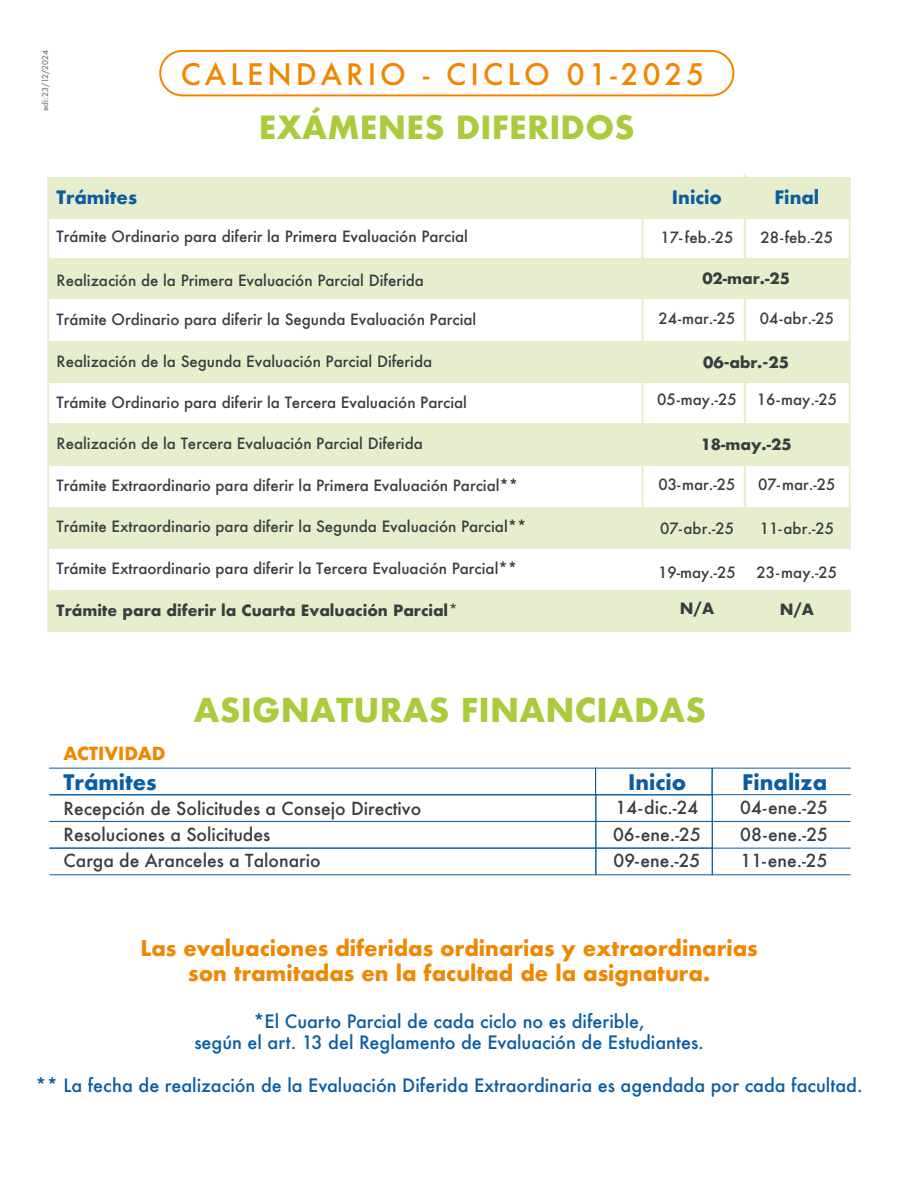
<style>
.page{position:relative;width:900px;height:1200px;background:#fff}
.page>*{position:absolute;margin:0;border:0;box-sizing:border-box;transform-origin:0 0}
.t1{font:700 32px "Futura";letter-spacing:.01em;color:#abca3c}
.t2{font:700 31.1px "Futura";letter-spacing:.01em;color:#abca3c}
.t3{font:500 28.8px "Futura";letter-spacing:.14em;color:#f18700}
.t4{font:700 21px/25.2px "Futura";color:#f18700;text-align:center}
.t5{font:700 20.9px "Futura";color:#0a5da2}
.t6{font:500 18px/21.6px "Futura";color:#0a5da2;text-align:center}
.t7{font:700 18px "Futura";color:#0a5da2}
.t8{font:700 17.6px "Futura";color:#f18700}
.t9{font:500 17.5px "Futura";color:#383d3f}
.t10{font:500 15.1px "Futura";color:#383d3f}
.t11{font:700 15.1px "Futura";color:#383d3f}
.t12{font:700 15.1px "Futura LT";color:#383d3f}
.t13{font:500 8px "Futura";color:#808080}
</style>
<div class="page">
<hr style="left:849px;top:177px;width:2px;height:332px;background:#e7eece">
<hr style="left:47px;top:177px;width:2px;height:455px;background:#e7eece">
<div style="left:49px;top:258px;width:801px;height:41px;background:#e7eece"></div>
<div style="left:49px;top:177px;width:801px;height:42px;background:#e7eece"></div>
<div style="left:49px;top:341px;width:801px;height:42px;background:#e7eece"></div>
<div style="left:49px;top:423px;width:801px;height:43px;background:#e7eece"></div>
<div style="left:49px;top:507px;width:802px;height:41px;background:#e7eece"></div>
<div style="left:49px;top:591px;width:802px;height:41px;background:#e7eece"></div>
<hr style="left:642px;top:179px;width:2px;height:369px;background:#e7eece">
<hr style="left:744px;top:175px;width:2px;height:373px;background:#e7eece">
<div style="left:159px;top:50px;width:575px;height:46px;border:2px solid #f18700;border-radius:22px"></div>
<div style="left:595px;top:794px;width:118px;height:28px;border:1px solid #0a5da2"></div>
<div style="left:595px;top:821px;width:118px;height:28px;border:1px solid #0a5da2"></div>
<svg style="left:49px;top:767px;width:548px;height:109px"></svg>
<div style="left:595px;top:848px;width:118px;height:27px;border:1px solid #0a5da2"></div>
<svg style="left:711px;top:767px;width:140px;height:109px"></svg>
<hr style="left:49px;top:874px;width:547px;height:1px;background:#0a5da2">
<p class="t13" style="left:40px;top:111px;width:62px;rotate:-90deg">edi:23/12/2024</p>
<h3 class="t3" style="left:181px;top:54px;width:525px">CALENDARIO - CICLO 01-2025</h3>
<h2 class="t2" style="left:259px;top:105px;width:377px">EXÁMENES DIFERIDOS</h2>
<p class="t7" style="left:57px;top:184px;width:82px">Trámites</p>
<p class="t10" style="left:57px;top:226px;width:413px">Trámite Ordinario para diferir la Primera Evaluación Parcial</p>
<p class="t10" style="left:57px;top:270px;width:369px">Realización de la Primera Evaluación Parcial Diferida</p>
<p class="t10" style="left:57px;top:309px;width:421px">Trámite Ordinario para diferir la Segunda Evaluación Parcial</p>
<p class="t10" style="left:57px;top:351px;width:377px">Realización de la Segunda Evaluación Parcial Diferida</p>
<p class="t10" style="left:57px;top:392px;width:412px">Trámite Ordinario para diferir la Tercera Evaluación Parcial</p>
<p class="t10" style="left:57px;top:433px;width:368px">Realización de la Tercera Evaluación Parcial Diferida</p>
<p class="t10" style="left:57px;top:475px;width:463px">Trámite Extraordinario para diferir la Primera Evaluación Parcial**</p>
<p class="t10" style="left:57px;top:516px;width:471px">Trámite Extraordinario para diferir la Segunda Evaluación Parcial**</p>
<p class="t10" style="left:57px;top:558px;width:462px">Trámite Extraordinario para diferir la Tercera Evaluación Parcial**</p>
<p class="t11" style="left:57px;top:599px;width:403px">Trámite para diferir la Cuarta Evaluación Parcial*</p>
<p class="t7" style="left:672px;top:184px;width:52px">Inicio</p>
<p class="t7" style="left:775px;top:184px;width:46px">Final</p>
<p class="t10" style="left:661px;top:227px;width:74px">17- feb.-25</p>
<p class="t10" style="left:761px;top:227px;width:74px">28-feb.-25</p>
<p class="t11" style="left:702px;top:268px;width:89px">02-mar.-25</p>
<p class="t10" style="left:659px;top:308px;width:78px">24-mar.-25</p>
<p class="t10" style="left:760px;top:308px;width:76px">04-abr.-25</p>
<p class="t12" style="left:703px;top:352px;width:88px">06-abr.-25</p>
<p class="t10" style="left:657px;top:389px;width:81px">05-may.-25</p>
<p class="t10" style="left:757px;top:389px;width:82px">16-may.-25</p>
<p class="t11" style="left:701px;top:434px;width:92px">18-may.-25</p>
<p class="t10" style="left:659px;top:474px;width:78px">03-mar.-25</p>
<p class="t10" style="left:660px;top:518px;width:75px">07-abr.-25</p>
<p class="t10" style="left:658px;top:562px;width:79px">19-may.-25</p>
<p class="t11" style="left:680px;top:598px;width:36px">N/A</p>
<p class="t10" style="left:758px;top:474px;width:79px">07-mar.-25</p>
<p class="t10" style="left:760px;top:518px;width:76px">11-abr.-25</p>
<p class="t10" style="left:757px;top:562px;width:82px">23-may.-25</p>
<p class="t11" style="left:780px;top:599px;width:36px">N/A</p>
<h1 class="t1" style="left:194px;top:687px;width:514px">ASIGNATURAS FINANCIADAS</h1>
<p class="t8" style="left:64px;top:741px;width:104px">ACTIVIDAD</p>
<h3 class="t5" style="left:64px;top:767px;width:95px">Trámites</h3>
<h3 class="t5" style="left:628px;top:767px;width:60px">Inicio</h3>
<h3 class="t5" style="left:742px;top:767px;width:86px">Finaliza</h3>
<p class="t9" style="left:64px;top:797px;width:359px">Recepción de Solicitudes a Consejo Directivo</p>
<p class="t9" style="left:616px;top:795px;width:84px">14-dic.-24</p>
<p class="t9" style="left:740px;top:795px;width:89px">04-ene.-25</p>
<p class="t9" style="left:64px;top:822px;width:208px">Resoluciones a Solicitudes</p>
<p class="t9" style="left:613px;top:822px;width:89px">06-ene.-25</p>
<p class="t9" style="left:740px;top:822px;width:89px">08-ene.-25</p>
<p class="t9" style="left:64px;top:849px;width:259px">Carga de Aranceles a Talonario</p>
<p class="t9" style="left:614px;top:849px;width:88px">09-ene.-25</p>
<p class="t9" style="left:741px;top:849px;width:89px">11-ene.-25</p>
<h3 class="t4" style="left:140px;top:935px;width:619px">Las evaluaciones diferidas ordinarias y extraordinarias son tramitadas en la facultad de la asignatura.</h3>
<p class="t6" style="left:194px;top:1010px;width:511px">*El Cuarto Parcial de cada ciclo no es diferible,<br>según el art. 13 del Reglamento de Evaluación de Estudiantes.</p>
<p class="t6" style="left:36px;top:1075px;width:829px">** La fecha de realización de la Evaluación Diferida Extraordinaria es agendada por cada facultad.</p>
</div>
